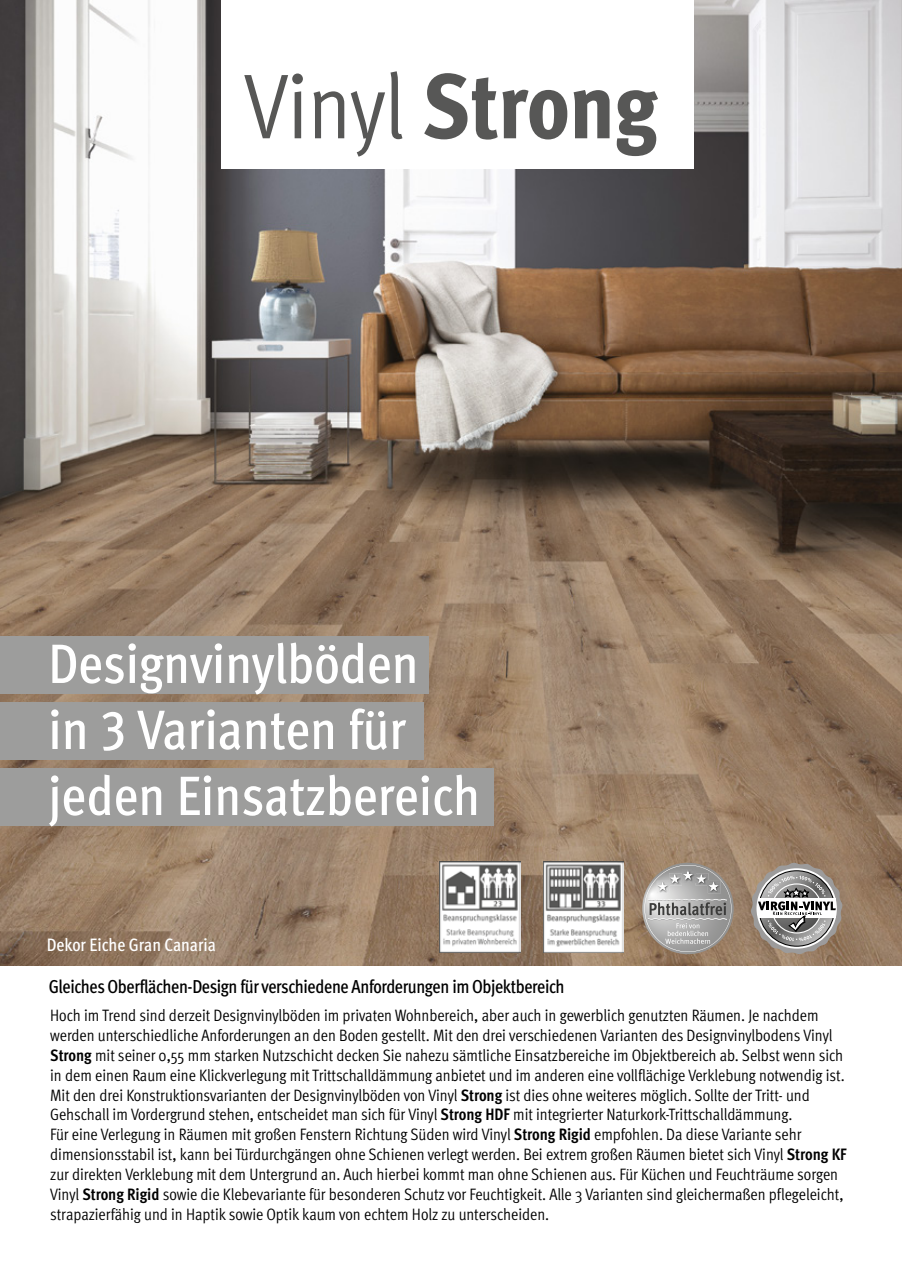
<style>
.page{position:relative;width:902px;height:1272px;background:#fff}
.page>*{position:absolute;margin:0;border:0;box-sizing:border-box;transform-origin:0 0}
.t1{font:500 condensed 55.5px/66px "Meta Pro";color:#fff}
.t2{font:500 condensed 18.75px "Meta Pro";letter-spacing:-.02em;color:#000}
.t3{font:500 condensed 18px "Meta Pro";color:#fff}
.t4{font:16.5px/20px "Meta Pro Cond Norm";color:#000}
.s1{font-family:"Meta Pro";font-weight:700;font-stretch:condensed}
</style>
<div class="page">
<img style="left:0;top:0;width:901px;height:965px">
<div style="left:221px;top:0;width:472px;height:168px;background:#fff"></div>
<svg style="left:244px;top:73px;width:59px;height:65px"></svg>
<svg style="left:313px;top:91px;width:31px;height:47px"></svg>
<svg style="left:351px;top:71px;width:51px;height:86px"></svg>
<svg style="left:424px;top:73px;width:143px;height:67px"></svg>
<svg style="left:573px;top:90px;width:36px;height:48px"></svg>
<svg style="left:616px;top:90px;width:42px;height:66px"></svg>
<svg style="left:642px;top:862px;width:91px;height:92px;background:#a8a29c"></svg>
<svg style="left:750px;top:862px;width:92px;height:92px;background:#9d968f"></svg>
<img style="left:543px;top:861px;width:81px;height:91px">
<img style="left:439px;top:861px;width:81px;height:91px">
<div style="left:0;top:636px;width:429px;height:57px;background:#9d9d9c"></div>
<div style="left:0;top:702px;width:423px;height:57px;background:#9d9d9c"></div>
<div style="left:0;top:768px;width:493px;height:58px;background:#9d9d9c"></div>
<h1 class="t1" style="left:48px;top:626px;width:433px">Designvinylböden<br>in 3 Varianten für jeden Einsatzbereich</h1>
<p class="t3" style="left:47px;top:930px;width:171px">Dekor Eiche Gran Canaria</p>
<p class="t2" style="left:49px;top:972px;width:517px">Gleiches Oberflächen-Design für verschiedene Anforderungen im Objektbereich</p>
<p class="t4" style="left:50px;top:1003px;width:797px">Hoch im Trend sind derzeit Designvinylböden im privaten Wohnbereich, aber auch in gewerblich genutzten Räumen. Je nachdem werden unterschiedliche Anforderungen an den Boden gestellt. Mit den drei verschiedenen Varianten des Designvinylbodens Vinyl <span class="s1">Strong</span> mit seiner 0,55 mm starken Nutzschicht decken Sie nahezu sämtliche Einsatzbereiche im Objektbereich ab. Selbst wenn sich in dem einen Raum eine Klickverlegung mit Trittschalldämmung anbietet und im anderen eine vollflächige Verklebung notwendig ist.<br>Mit den drei Konstruktionsvarianten der Designvinylböden von Vinyl <span class="s1">Strong</span> ist dies ohne weiteres möglich. Sollte der Tritt- und Gehschall im Vordergrund stehen, entscheidet man sich für Vinyl <span class="s1">Strong HDF</span> mit integrierter Naturkork-Trittschalldämmung.<br>Für eine Verlegung in Räumen mit großen Fenstern Richtung Süden wird Vinyl <span class="s1">Strong Rigid</span> empfohlen. Da diese Variante sehr dimensionsstabil ist, kann bei Türdurchgängen ohne Schienen verlegt werden. Bei extrem großen Räumen bietet sich Vinyl <span class="s1">Strong KF </span>zur direkten Verklebung mit dem Untergrund an. Auch hierbei kommt man ohne Schienen aus. Für Küchen und Feuchträume sorgen Vinyl <span class="s1">Strong Rigid</span> sowie die Klebevariante für besonderen Schutz vor Feuchtigkeit. Alle 3 Varianten sind gleichermaßen pflegeleicht, strapazierfähig und in Haptik sowie Optik kaum von echtem Holz zu unterscheiden.</p>
</div>
